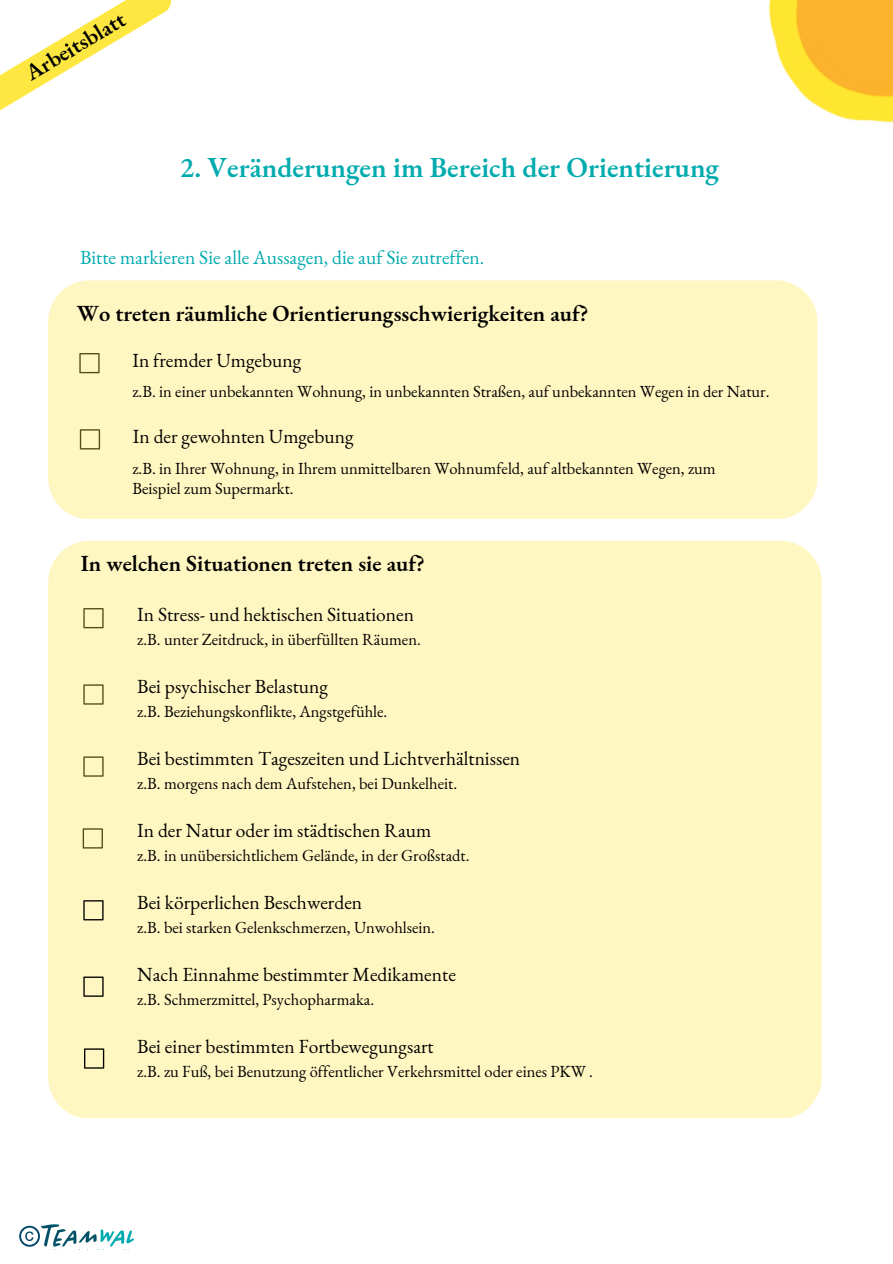
<style>
.page{position:relative;width:893px;height:1264px;background:#fff}
.page>*{position:absolute;margin:0;border:0;box-sizing:border-box;transform-origin:0 0}
.t1{font:600 28.2px "EB Garamond";color:#00abae}
.t2{font:600 22.5px "EB Garamond";color:#000}
.t3{font:19.5px "EB Garamond";color:#000}
.t4{font:19.5px "EB Garamond";color:#00abae}
.t5{font:16.5px/20.2px "EB Garamond";color:#000}
</style>
<div class="page">
<svg style="left:0;top:0;width:171px;height:110px"></svg>
<img style="left:768px;top:0;width:124px;height:123px">
<img style="left:41px;top:1224px;width:92px;height:23px">
<svg style="left:19px;top:1225px;width:21px;height:21px"></svg>
<div style="left:48px;top:280px;width:769px;height:239px;background:#fff7c1"></div>
<div style="left:48px;top:540px;width:773px;height:578px;background:#fff7c1"></div>
<svg style="left:83px;top:900px;width:21px;height:20px"></svg>
<svg style="left:83px;top:976px;width:21px;height:20px"></svg>
<svg style="left:84px;top:1048px;width:20px;height:20px"></svg>
<h2 class="t2" style="left:20px;top:62px;width:113px;rotate:-31deg">Arbeitsblatt</h2>
<h1 class="t1" style="left:180px;top:149px;width:540px">2. Veränderungen im Bereich der Orientierung</h1>
<p class="t4" style="left:80px;top:244px;width:406px">Bitte markieren Sie alle Aussagen, die auf Sie zutreffen.</p>
<h2 class="t2" style="left:77px;top:298px;width:513px">Wo treten räumliche Orientierungsschwierigkeiten auf?</h2>
<p class="t3" style="left:132px;top:347px;width:170px">In fremder Umgebung</p>
<p class="t5" style="left:132px;top:381px;width:638px">z.B. in einer unbekannten Wohnung, in unbekannten Straßen, auf unbekannten Wegen in der Natur.</p>
<p class="t3" style="left:133px;top:424px;width:222px">In der gewohnten Umgebung</p>
<p class="t5" style="left:132px;top:457px;width:585px">z.B. in Ihrer Wohnung, in Ihrem unmittelbaren Wohnumfeld, auf altbekannten Wegen, zum<br>Beispiel zum Supermarkt.</p>
<h2 class="t2" style="left:81px;top:548px;width:345px">In welchen Situationen treten sie auf?</h2>
<p class="t3" style="left:137px;top:601px;width:278px">In Stress- und hektischen Situationen</p>
<p class="t5" style="left:137px;top:628px;width:285px">z.B. unter Zeitdruck, in überfüllten Räumen.</p>
<p class="t3" style="left:137px;top:673px;width:192px">Bei psychischer Belastung</p>
<p class="t5" style="left:137px;top:700px;width:252px">z.B. Beziehungskonflikte, Angstgefühle.</p>
<p class="t3" style="left:137px;top:745px;width:384px">Bei bestimmten Tageszeiten und Lichtverhältnissen</p>
<p class="t5" style="left:137px;top:772px;width:321px">z.B. morgens nach dem Aufstehen, bei Dunkelheit.</p>
<p class="t3" style="left:137px;top:817px;width:295px">In der Natur oder im städtischen Raum</p>
<p class="t5" style="left:137px;top:844px;width:334px">z.B. in unübersichtlichem Gelände, in der Großstadt.</p>
<p class="t3" style="left:137px;top:889px;width:226px">Bei körperlichen Beschwerden</p>
<p class="t5" style="left:137px;top:916px;width:299px">z.B. bei starken Gelenkschmerzen, Unwohlsein.</p>
<p class="t3" style="left:137px;top:961px;width:320px">Nach Einnahme bestimmter Medikamente</p>
<p class="t5" style="left:137px;top:988px;width:238px">z.B. Schmerzmittel, Psychopharmaka.</p>
<p class="t3" style="left:137px;top:1033px;width:298px">Bei einer bestimmten Fortbewegungsart</p>
<p class="t5" style="left:137px;top:1060px;width:457px">z.B. zu Fuß, bei Benutzung öffentlicher Verkehrsmittel oder eines PKW .</p>
</div>
